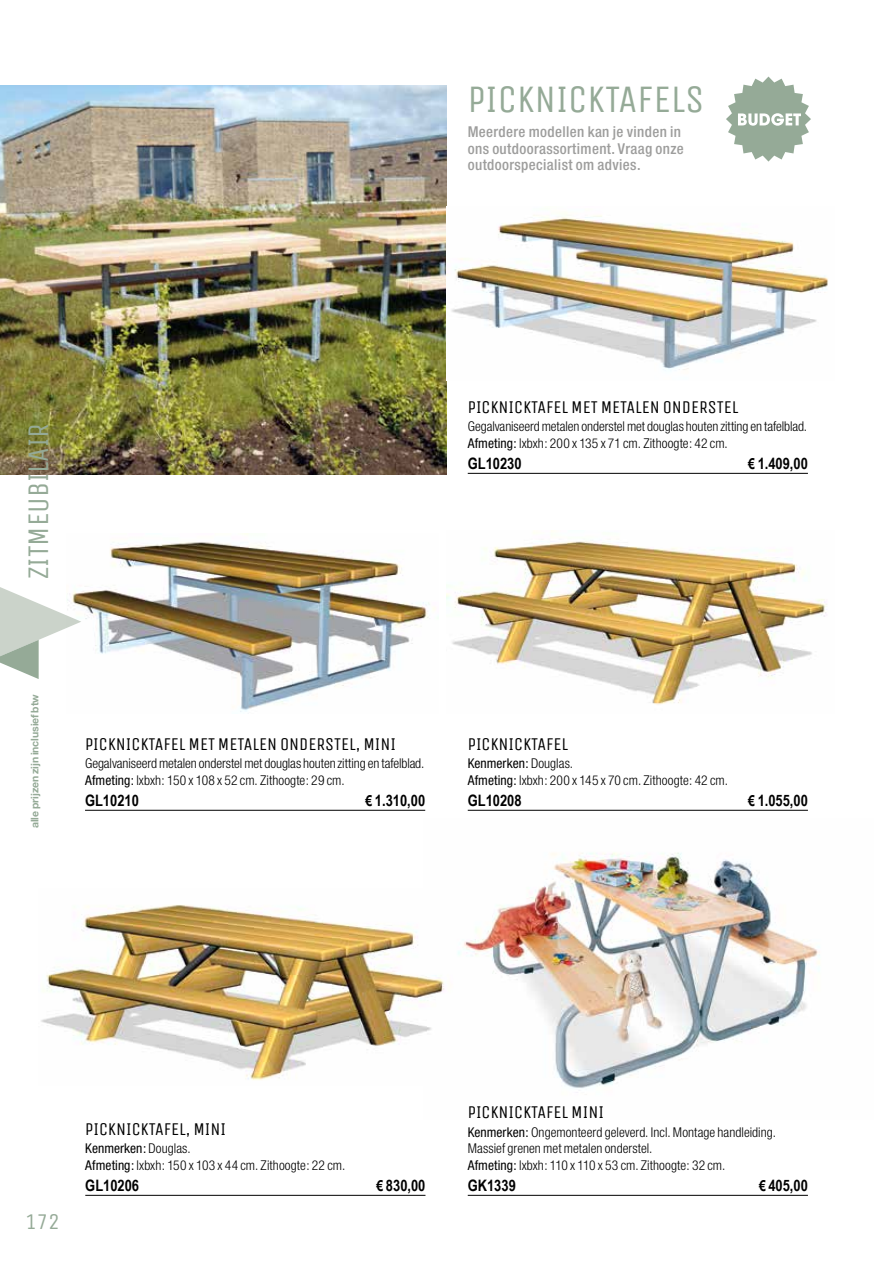
<style>
.page{position:relative;width:893px;height:1263px;background:#fff}
.page>*{position:absolute;margin:0;border:0;box-sizing:border-box;transform-origin:0 0}
.t1{font:39px "Unica One";color:#95aa97}
.t2{font:30px "Unica One";color:#95aa97}
.t3{font:22.5px "Unica One";color:#95aa97}
.t4{font:18px "Unica One";color:#000}
.t5{font:700 15.75px "Arial Narrow";color:#000}
.t6{font:500 condensed 15px/16.5px "Helvetica Neue";letter-spacing:.025em;color:#9d9d9c}
.t7{font:300 condensed 13.5px/16.5px "Helvetica Neue";color:#000}
.t8{font:700 10.5px "Helvetica Neue";letter-spacing:-.01em;color:#95aa97}
.s1{font-weight:400}
.s2{font-size:15px}
</style>
<div class="page">
<img style="left:0;top:85px;width:446px;height:389px">
<svg style="left:0;top:587px;width:67px;height:92px"></svg>
<img style="left:458px;top:852px;width:362px;height:241px">
<svg style="left:726px;top:77px;width:85px;height:85px"></svg>
<hr style="left:468px;top:473px;width:340px;height:1px;background:#000">
<img style="left:446px;top:212px;width:382px;height:159px">
<img style="left:67px;top:533px;width:368px;height:179px">
<img style="left:446px;top:530px;width:381px;height:175px">
<img style="left:41px;top:904px;width:403px;height:176px">
<hr style="left:468px;top:1195px;width:340px;height:1px;background:#000">
<hr style="left:85px;top:1195px;width:340px;height:1px;background:#000">
<hr style="left:468px;top:810px;width:340px;height:1px;background:#000">
<hr style="left:85px;top:810px;width:340px;height:1px;background:#000">
<h1 class="t1" style="left:468px;top:77px;width:238px">PICKNICKTAFELS</h1>
<p class="t6" style="left:468px;top:124px;width:218px">Meerdere modellen kan je vinden in ons outdoorassortiment. Vraag onze outdoorspecialist om advies.</p>
<h2 class="t2" style="left:21px;top:579px;width:157px;rotate:-90deg">ZITMEUBILAIR</h2>
<h3 class="t4" style="left:468px;top:396px;width:272px">PICKNICKTAFEL MET METALEN ONDERSTEL</h3>
<p class="t7" style="left:468px;top:418px;width:341px">Gegalvaniseerd metalen onderstel met douglas houten zitting en tafelblad.<br><span class="s1">Afmeting:</span> lxbxh: 200 x 135 x 71 cm. Zithoogte: 42 cm.</p>
<p class="t5" style="left:468px;top:451px;width:55px">GL10230</p>
<p class="t5" style="left:748px;top:451px;width:61px"><span class="s2">€</span> 1.409,00</p>
<p class="t8" style="left:28px;top:828px;width:136px;rotate:-90deg">alle prijzen zijn inclusief btw</p>
<h3 class="t4" style="left:85px;top:733px;width:313px">PICKNICKTAFEL MET METALEN ONDERSTEL, MINI</h3>
<p class="t7" style="left:85px;top:755px;width:341px">Gegalvaniseerd metalen onderstel met douglas houten zitting en tafelblad.<br><span class="s1">Afmeting:</span> lxbxh: 150 x 108 x 52 cm. Zithoogte: 29 cm.</p>
<p class="t5" style="left:85px;top:788px;width:55px">GL10210</p>
<p class="t5" style="left:366px;top:788px;width:61px"><span class="s2">€</span> 1.310,00</p>
<h3 class="t4" style="left:468px;top:733px;width:102px">PICKNICKTAFEL</h3>
<p class="t7" style="left:468px;top:755px;width:262px"><span class="s1">Kenmerken:</span> Douglas.<br><span class="s1">Afmeting:</span> lxbxh: 200 x 145 x 70 cm. Zithoogte: 42 cm.</p>
<p class="t5" style="left:468px;top:788px;width:55px">GL10208</p>
<p class="t5" style="left:748px;top:788px;width:61px"><span class="s2">€</span> 1.055,00</p>
<h3 class="t3" style="left:26px;top:1208px;width:35px">172</h3>
<h3 class="t4" style="left:85px;top:1118px;width:142px">PICKNICKTAFEL, MINI</h3>
<p class="t7" style="left:85px;top:1140px;width:262px"><span class="s1">Kenmerken:</span> Douglas.<br><span class="s1">Afmeting:</span> lxbxh: 150 x 103 x 44 cm. Zithoogte: 22 cm.</p>
<p class="t5" style="left:85px;top:1173px;width:55px">GL10206</p>
<p class="t5" style="left:377px;top:1173px;width:50px"><span class="s2">€</span> 830,00</p>
<h3 class="t4" style="left:468px;top:1102px;width:138px">PICKNICKTAFEL MINI</h3>
<p class="t7" style="left:468px;top:1124px;width:310px"><span class="s1">Kenmerken:</span> Ongemonteerd geleverd. Incl. Montage handleiding.<br>Massief grenen met metalen onderstel.<br><span class="s1">Afmeting:</span> lxbxh: 110 x 110 x 53 cm. Zithoogte: 32 cm.</p>
<p class="t5" style="left:468px;top:1173px;width:50px">GK1339</p>
<p class="t5" style="left:759px;top:1173px;width:50px"><span class="s2">€</span> 405,00</p>
</div>
